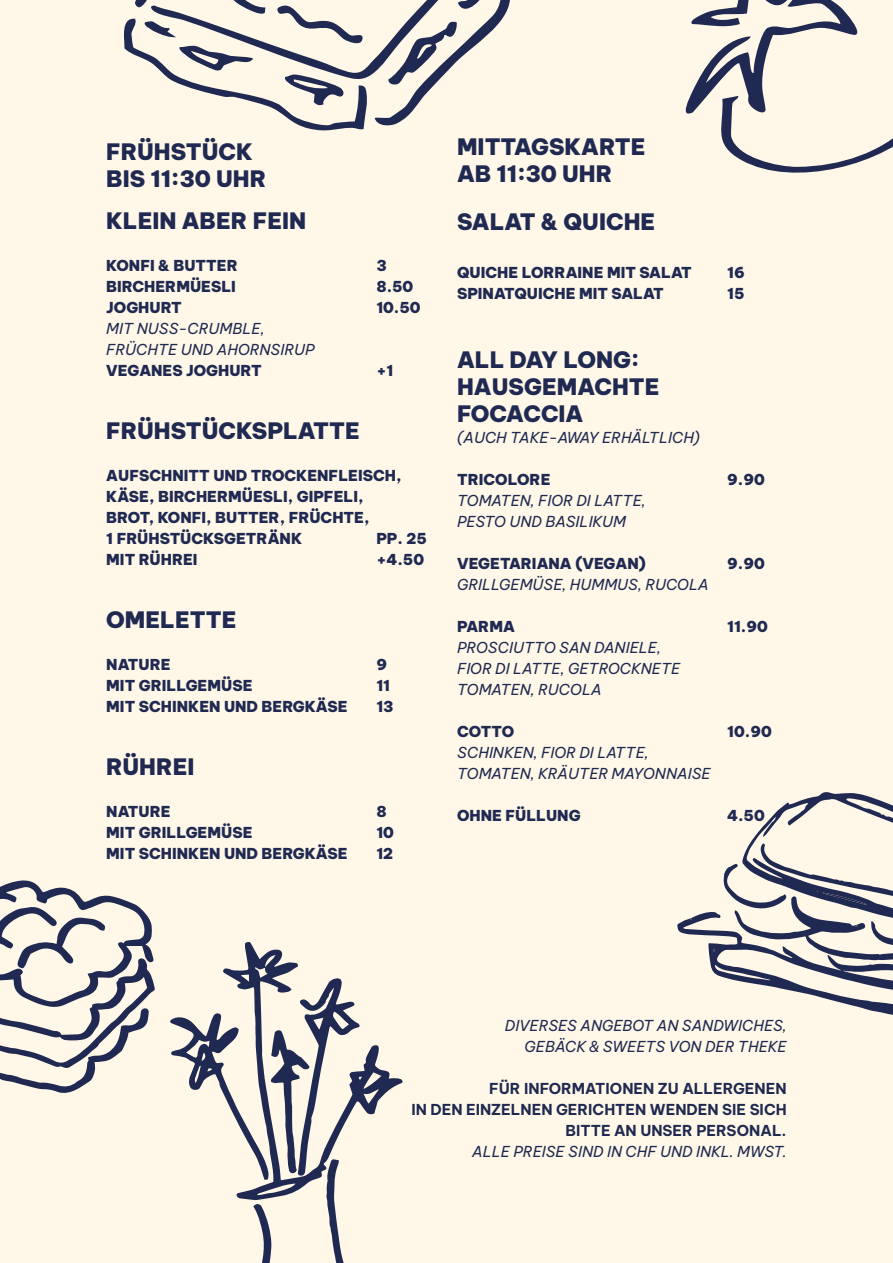
<style>
.page{position:relative;width:893px;height:1263px;background:#fff8e8}
.page>*{position:absolute;margin:0;border:0;box-sizing:border-box;transform-origin:0 0}
.t1{font:900 22.5px/27px "Be Vietnam Pro";color:#1f2951}
.t2{font:900 15px/21px "Be Vietnam Pro";color:#1f2951}
.t3{font:italic 15px/21px "Be Vietnam Pro";color:#1f2951}
.t4{font:700 15px/21px "Be Vietnam Pro";color:#1f2951;text-align:right}
</style>
<div class="page">
<svg style="left:677px;top:792px;width:216px;height:223px"></svg>
<svg style="left:0;top:880px;width:155px;height:213px"></svg>
<svg style="left:124px;top:0;width:386px;height:131px"></svg>
<svg style="left:685px;top:0;width:208px;height:173px"></svg>
<svg style="left:223px;top:942px;width:180px;height:142px"></svg>
<svg style="left:170px;top:978px;width:230px;height:285px"></svg>
<h1 class="t1" style="left:106px;top:137px;width:162px">FRÜHSTÜCK<br>BIS 11:30 UHR</h1>
<h1 class="t1" style="left:106px;top:206px;width:201px">KLEIN ABER FEIN</h1>
<p class="t2" style="left:106px;top:254px;width:133px">KONFI &amp; BUTTER</p>
<p class="t2" style="left:376px;top:254px;width:12px">3</p>
<p class="t2" style="left:106px;top:275px;width:131px">BIRCHERMÜESLI</p>
<p class="t2" style="left:376px;top:275px;width:39px">8.50</p>
<p class="t2" style="left:106px;top:296px;width:77px">JOGHURT</p>
<p class="t2" style="left:376px;top:296px;width:46px">10.50</p>
<p class="t3" style="left:106px;top:316px;width:210px">MIT NUSS-CRUMBLE,<br>FRÜCHTE UND AHORNSIRUP</p>
<p class="t2" style="left:106px;top:359px;width:157px">VEGANES JOGHURT</p>
<p class="t2" style="left:376px;top:359px;width:19px">+1</p>
<h1 class="t1" style="left:106px;top:416px;width:255px">FRÜHSTÜCKSPLATTE</h1>
<p class="t2" style="left:106px;top:464px;width:297px">AUFSCHNITT UND TROCKENFLEISCH,<br>KÄSE, BIRCHERMÜESLI, GIPFELI,<br>BROT, KONFI, BUTTER, FRÜCHTE,<br>1 FRÜHSTÜCKSGETRÄNK</p>
<p class="t2" style="left:376px;top:527px;width:52px">PP. 25</p>
<p class="t2" style="left:106px;top:548px;width:93px">MIT RÜHREI</p>
<p class="t2" style="left:376px;top:548px;width:49px">+4.50</p>
<h1 class="t1" style="left:106px;top:605px;width:132px">OMELETTE</h1>
<p class="t2" style="left:106px;top:653px;width:66px">NATURE</p>
<p class="t2" style="left:376px;top:653px;width:12px">9</p>
<p class="t2" style="left:106px;top:674px;width:148px">MIT GRILLGEMÜSE</p>
<p class="t2" style="left:376px;top:674px;width:15px">11</p>
<p class="t2" style="left:106px;top:695px;width:243px">MIT SCHINKEN UND BERGKÄSE</p>
<p class="t2" style="left:376px;top:695px;width:19px">13</p>
<h1 class="t1" style="left:106px;top:752px;width:90px">RÜHREI</h1>
<p class="t2" style="left:106px;top:800px;width:66px">NATURE</p>
<p class="t2" style="left:376px;top:800px;width:12px">8</p>
<p class="t2" style="left:106px;top:821px;width:148px">MIT GRILLGEMÜSE</p>
<p class="t2" style="left:376px;top:821px;width:19px">10</p>
<p class="t2" style="left:106px;top:842px;width:243px">MIT SCHINKEN UND BERGKÄSE</p>
<p class="t2" style="left:376px;top:842px;width:19px">12</p>
<h1 class="t1" style="left:457px;top:131px;width:190px">MITTAGSKARTE<br>AB 11:30 UHR</h1>
<h1 class="t1" style="left:457px;top:206px;width:200px">SALAT &amp; QUICHE</h1>
<p class="t2" style="left:457px;top:260px;width:236px">QUICHE LORRAINE MIT SALAT</p>
<p class="t2" style="left:727px;top:260px;width:19px">16</p>
<p class="t2" style="left:457px;top:281px;width:208px">SPINATQUICHE MIT SALAT</p>
<p class="t2" style="left:727px;top:281px;width:19px">15</p>
<h1 class="t1" style="left:457px;top:344px;width:204px">ALL DAY LONG:<br>HAUSGEMACHTE<br>FOCACCIA</h1>
<p class="t3" style="left:457px;top:425px;width:245px">(AUCH TAKE-AWAY ERHÄLTLICH)</p>
<p class="t2" style="left:457px;top:467px;width:95px">TRICOLORE</p>
<p class="t2" style="left:727px;top:467px;width:39px">9.90</p>
<p class="t3" style="left:457px;top:488px;width:190px">TOMATEN, FIOR DI LATTE,<br>PESTO UND BASILIKUM</p>
<p class="t2" style="left:457px;top:551px;width:191px">VEGETARIANA (VEGAN)</p>
<p class="t2" style="left:727px;top:551px;width:39px">9.90</p>
<p class="t3" style="left:457px;top:572px;width:253px">GRILLGEMÜSE, HUMMUS, RUCOLA</p>
<p class="t2" style="left:457px;top:614px;width:59px">PARMA</p>
<p class="t2" style="left:727px;top:614px;width:42px">11.90</p>
<p class="t3" style="left:457px;top:635px;width:225px">PROSCIUTTO SAN DANIELE,<br>FIOR DI LATTE, GETROCKNETE<br>TOMATEN, RUCOLA</p>
<p class="t2" style="left:457px;top:719px;width:59px">COTTO</p>
<p class="t2" style="left:727px;top:719px;width:46px">10.90</p>
<p class="t3" style="left:457px;top:740px;width:255px">SCHINKEN, FIOR DI LATTE,<br>TOMATEN, KRÄUTER MAYONNAISE</p>
<p class="t2" style="left:457px;top:803px;width:125px">OHNE FÜLLUNG</p>
<p class="t2" style="left:727px;top:803px;width:39px">4.50</p>
<p class="t3" style="left:505px;top:1013px;width:283px;text-align:right">DIVERSES ANGEBOT AN SANDWICHES,<br>GEBÄCK &amp; SWEETS VON DER THEKE</p>
<p class="t4" style="left:411px;top:1076px;width:377px">FÜR INFORMATIONEN ZU ALLERGENEN<br>IN DEN EINZELNEN GERICHTEN WENDEN SIE SICH<br>BITTE AN UNSER PERSONAL.</p>
<p class="t3" style="left:472px;top:1139px;width:316px">ALLE PREISE SIND IN CHF UND INKL. MWST.</p>
</div>
